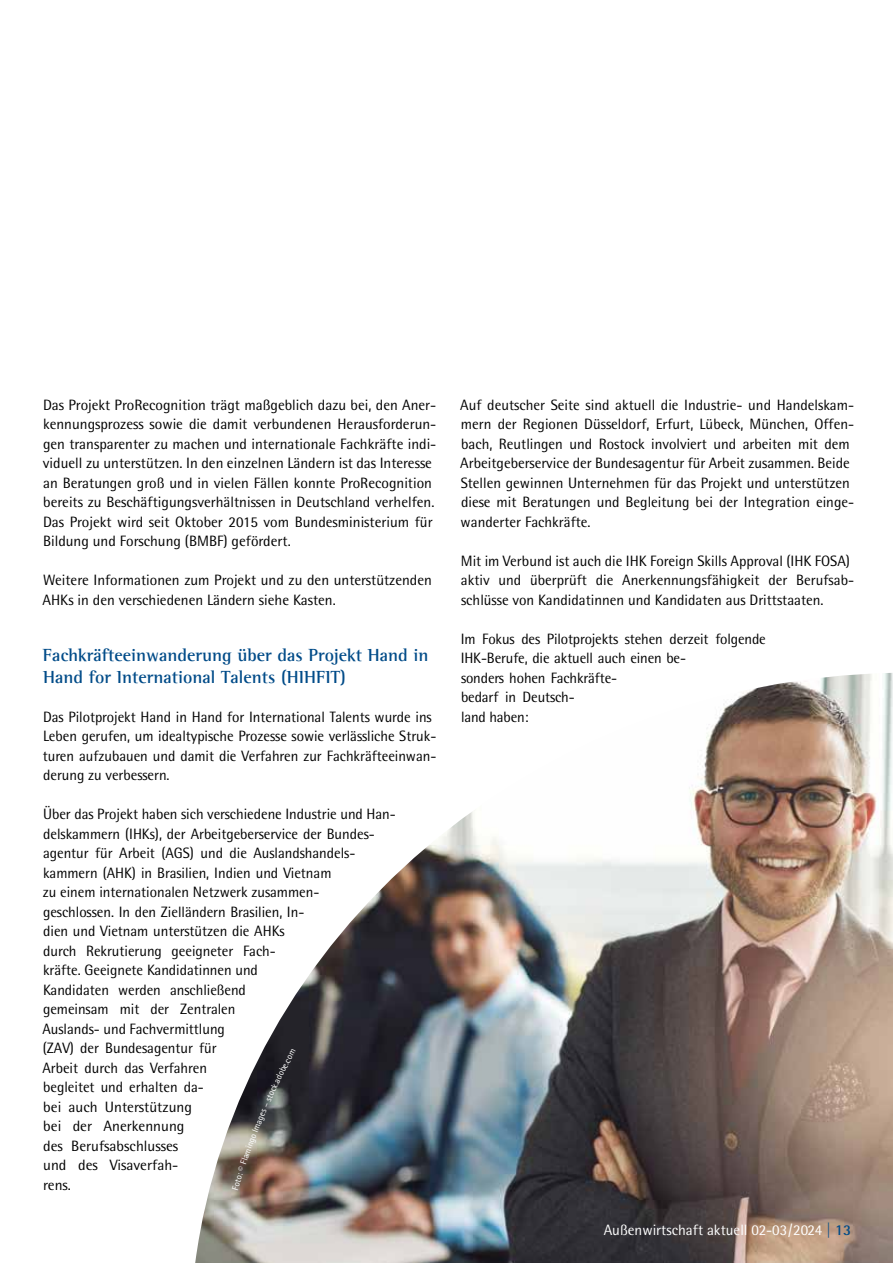
<style>
.page{position:relative;width:893px;height:1263px;background:#fff}
.page>*{position:absolute;margin:0;border:0;box-sizing:border-box;transform-origin:0 0}
.Unterüberschrift{font:700 18px/22.5px "Agfa Rotis Semi Serif";color:#004b88}
.Fliesstext{font:15px/19.5px "Rotis Semi Sans Std";color:#000}
.t1{font:15px "Rotis Semi Sans Std";color:#fff}
.t2{font:9px "Agfa Rotis Sans Serif";color:#fff}
.s1{color:#004b88}
.s2{font-weight:700;color:#004b88}
</style>
<div class="page">
<img style="left:195px;top:673px;width:698px;height:590px">
<svg style="left:232px;top:1087px;width:44px;height:103px;background:#746961"></svg>
<svg style="left:279px;top:1049px;width:17px;height:27px"></svg>
<p class="Fliesstext" style="left:43px;top:395px;width:395px">Das Projekt ProRecognition trägt maßgeblich dazu bei, den Aner&shy;kennungsprozess sowie die damit verbundenen Herausforderun&shy;gen transparenter zu machen und internationale Fachkräfte indi&shy;viduell zu unterstützen. In den einzelnen Ländern ist das Interesse an Beratungen groß und in vielen Fällen konnte ProRecognition bereits zu Beschäftigungsverhältnissen in Deutschland verhelfen.<br>Das Projekt wird seit Oktober 2015 vom Bundesministerium für Bildung und Forschung (BMBF) gefördert.</p>
<p class="Fliesstext" style="left:42px;top:570px;width:391px">Weitere Informationen zum Projekt und zu den unterstützenden<br>AHKs in den verschiedenen Ländern siehe Kasten.</p>
<p class="Unterüberschrift" style="left:43px;top:643px;width:387px">Fachkräfteeinwanderung über das Projekt Hand in<br>Hand for International Talents (HIHFIT)</p>
<p class="Fliesstext" style="left:43px;top:707px;width:395px">Das Pilotprojekt Hand in Hand for International Talents wurde ins Leben gerufen, um idealtypische Prozesse sowie verlässliche Struk&shy;turen aufzubauen und damit die Verfahren zur Fachkräfteeinwan&shy;derung zu verbessern.</p>
<p class="Fliesstext" style="left:42px;top:804px;width:355px">Über das Projekt haben sich verschiedene Industrie und Han&shy;delskammern (IHKs), der Arbeitgeberservice der Bundes&shy;agentur für Arbeit (AGS) und die Auslandshandels&shy;kammern (AHK) in Brasilien, Indien und Vietnam<br>zu einem internationalen Netzwerk zusammen-<br>geschlossen. In den Zielländern Brasilien, In-<br>dien und Vietnam unterstützen die AHKs<br>durch Rekrutierung geeigneter Fach-<br>kräfte. Geeignete Kandidatinnen und<br>Kandidaten werden anschließend<br>gemeinsam mit der Zentralen<br>Auslands- und Fachvermittlung<br>(ZAV) der Bundesagentur für<br>Arbeit durch das Verfahren<br>begleitet und erhalten da-<br>bei auch Unterstützung<br>bei der Anerkennung<br>des Berufsabschlusses<br>und des Visaverfah-<br>rens.</p>
<p class="t2" style="left:269px;top:1085px;width:16px;rotate:-64deg">k.ad</p>
<p class="Fliesstext" style="left:460px;top:395px;width:395px">Auf deutscher Seite sind aktuell die Industrie- und Handelskam&shy;mern der Regionen Düsseldorf, Erfurt, Lübeck, München, Offen&shy;bach, Reutlingen und Rostock involviert und arbeiten mit dem Arbeitgeberservice der Bundesagentur für Arbeit zusammen. Beide Stellen gewinnen Unternehmen für das Projekt und unterstützen diese mit Beratungen und Begleitung bei der Integration einge&shy;wanderter Fachkräfte.</p>
<p class="Fliesstext" style="left:461px;top:551px;width:395px">Mit im Verbund ist auch die IHK Foreign Skills Approval (IHK FOSA) aktiv und überprüft die Anerkennungsfähigkeit der Berufsab&shy;schlüsse von Kandidatinnen und Kandidaten aus Drittstaaten.</p>
<p class="Fliesstext" style="left:461px;top:629px;width:307px">Im Fokus des Pilotprojekts stehen derzeit folgende<br>IHK-Berufe, die aktuell auch einen be-<br>sonders hohen Fachkräfte-<br>bedarf in Deutsch-<br>land haben:</p>
<p class="t1" style="left:604px;top:1221px;width:249px">Außenwirtschaft aktuell 02-03/2024 <span class="s1">|</span> <span class="s2">13</span></p>
</div>
